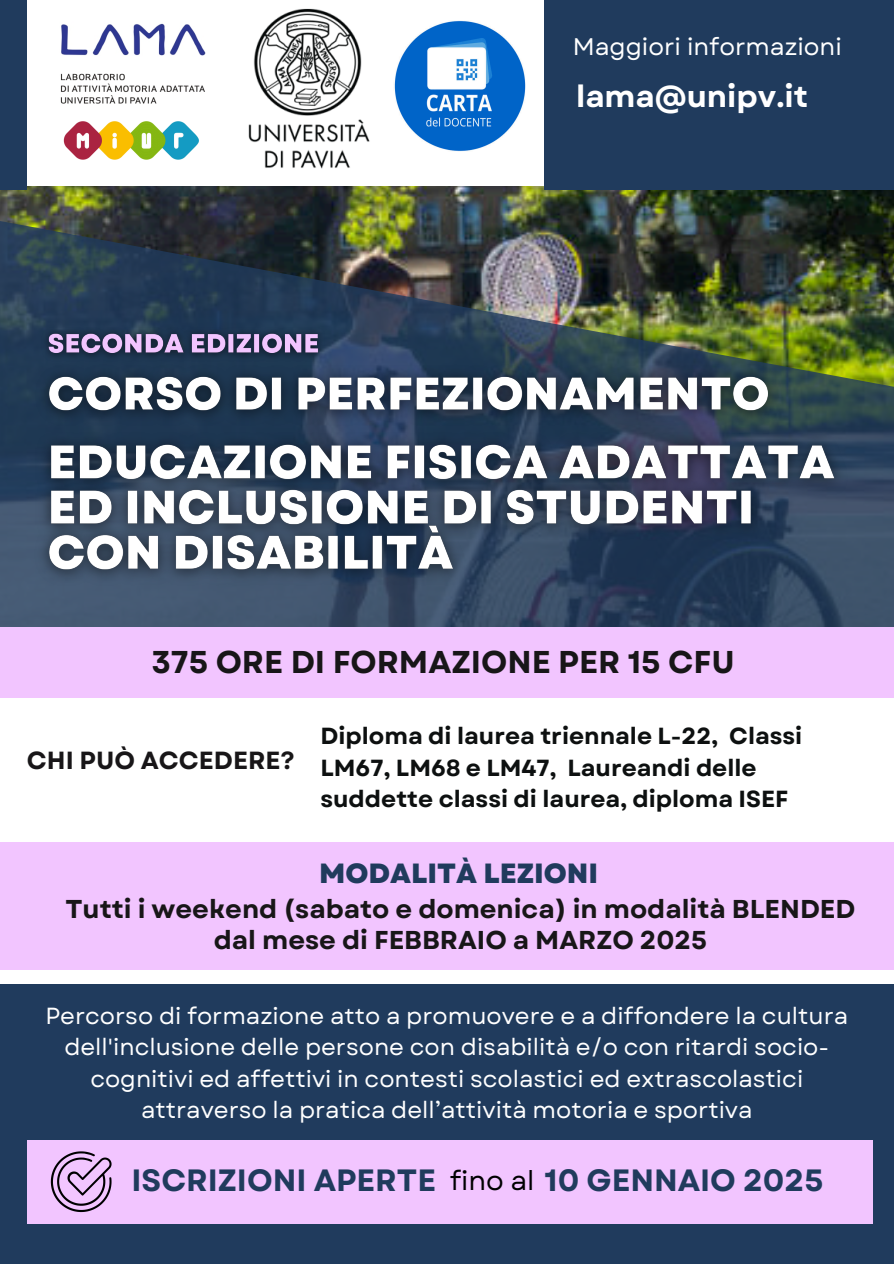
<style>
.page{position:relative;width:894px;height:1264px;background:#fff}
.page>*{position:absolute;margin:0;border:0;box-sizing:border-box;transform-origin:0 0}
.t1{font:700 31.5px "Garet";color:#181618}
.t2{font:700 30.75px "Garet";color:#203b5d}
.t3{font:700 30.45px "Garet";color:#fff}
.t4{font:800 27.75px "Garet";color:#203b5d}
.t5{font:27px "Garet";color:#000}
.t6{font:700 25.8px/31.5px "Garet";color:#181618;text-align:center}
.t7{font:700 24.75px "Garet";color:#181618}
.t8{font:24px "Garet";color:#fff}
.t9{font:23.25px/31.5px "Garet";color:#fff;text-align:center}
.t10{font:700 23.25px/31.5px "Garet";color:#0d1010}
</style>
<div class="page">
<img style="left:0;top:187px;width:893px;height:27px">
<img style="left:0;top:214px;width:893px;height:413px">
<div style="left:0;top:0;width:27px;height:189px;background:#203b5d"></div>
<div style="left:544px;top:0;width:349px;height:189px;background:#203b5d"></div>
<div style="left:0;top:627px;width:893px;height:71px;background:#f2c5ff"></div>
<div style="left:0;top:984px;width:893px;height:279px;background:#203b5d"></div>
<div style="left:0;top:842px;width:893px;height:128px;background:#f2c5ff"></div>
<img style="left:60px;top:23px;width:146px;height:81px">
<img style="left:248px;top:8px;width:122px;height:161px">
<div style="left:27px;top:1140px;width:845px;height:83px;background:#f2c5ff"></div>
<svg style="left:51px;top:1151px;width:60px;height:60px"></svg>
<img style="left:394px;top:20px;width:132px;height:132px">
<img style="left:63px;top:121px;width:136px;height:39px">
<img style="left:29px;top:425px;width:826px;height:167px">
<img style="left:29px;top:357px;width:760px;height:76px">
<img style="left:37px;top:321px;width:294px;height:45px">
<h5 class="t8" style="left:572px;top:29px;width:271px">Maggiori informazioni</h5>
<h4 class="t3" style="left:576px;top:75px;width:233px">lama@unipv.it</h4>
<p class="t1" style="left:151px;top:639px;width:584px">375 ORE DI FORMAZIONE PER 15 CFU</p>
<h2 class="t7" style="left:27px;top:742px;width:269px">CHI PUÒ ACCEDERE?</h2>
<h2 class="t10" style="left:320px;top:720px;width:483px">Diploma di laurea triennale L-22, Classi<br>LM67, LM68 e LM47, Laureandi delle suddette classi di laurea, diploma ISEF</h2>
<p class="t4" style="left:319px;top:853px;width:281px">MODALITÀ LEZIONI</p>
<p class="t6" style="left:65px;top:892px;width:791px">Tutti i weekend (sabato e domenica) in modalità BLENDED dal mese di FEBBRAIO a MARZO 2025</p>
<p class="t9" style="left:45px;top:999px;width:804px">Percorso di formazione atto a promuovere e a diffondere la cultura dell'inclusione delle persone con disabilità e/o con ritardi socio&shy;cognitivi ed affettivi in contesti scolastici ed extrascolastici attraverso la pratica dell’attività motoria e sportiva</p>
<p class="t2" style="left:131px;top:1158px;width:306px">ISCRIZIONI APERTE</p>
<p class="t5" style="left:449px;top:1161px;width:86px">fino al</p>
<p class="t2" style="left:544px;top:1158px;width:280px">10 GENNAIO 2025</p>
</div>
